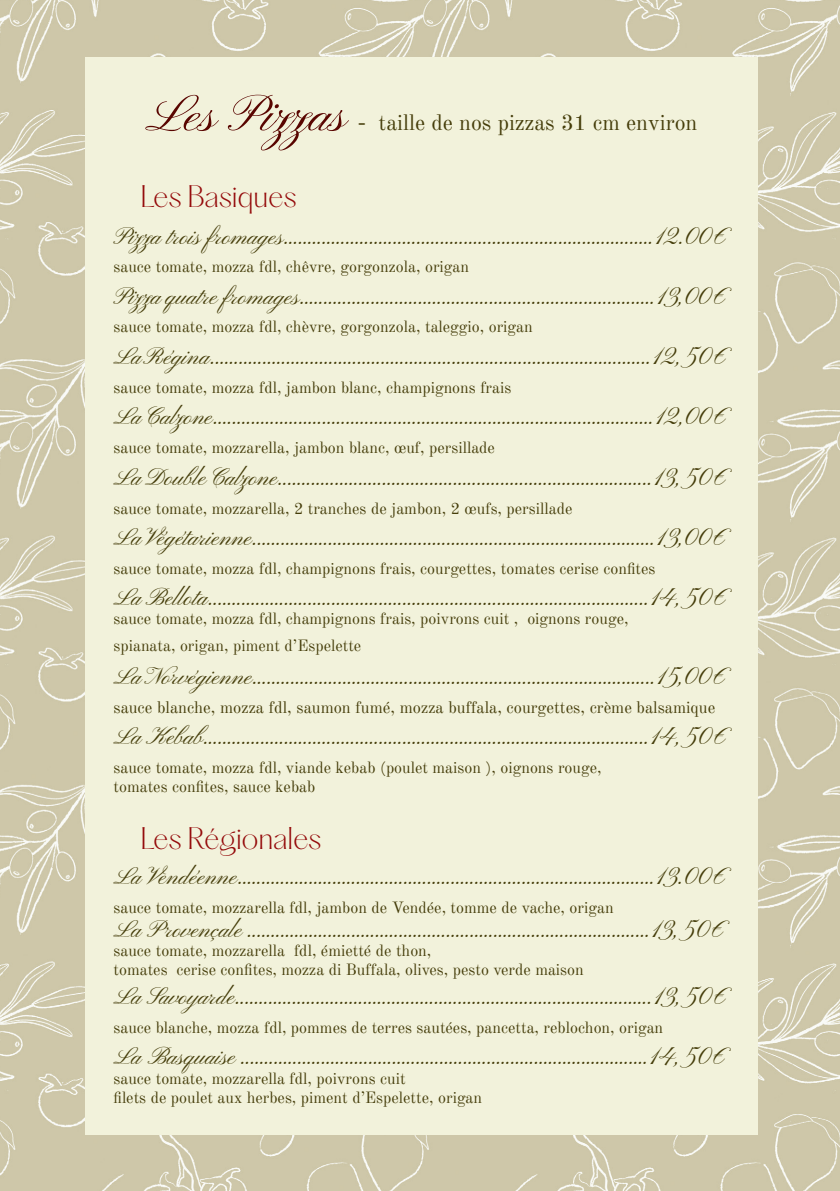
<style>
.page{position:relative;width:840px;height:1191px;background:#fff}
.page>*{position:absolute;margin:0;border:0;box-sizing:border-box;transform-origin:0 0}
.t1{font:200 28px "PP Hatton";color:#940a0a}
.nom_des_pizzas{font:24px "Pinyon Script";color:#453d0a}
.texte{font:22px "Old Standard TT";color:#453d0a}
.details_des_pizzas{font:16.4px "Old Standard TT";color:#453d0a}
.details_des_pizzas-2{font:16px "Old Standard TT";color:#453d0a}
.s1{font-family:"Pinyon Script";font-size:52px;color:#590500}
.s2{font-size:24px}
</style>
<div class="page">
<img style="left:0;top:0;width:839px;height:1191px">
<div style="left:85px;top:57px;width:672px;height:1077px;background:#f2f2db"></div>
<p class="texte" style="left:145px;top:106px;width:553px"><span class="s1">Les Pizzas</span> <span class="s2">-</span> taille de nos pizzas 31 cm environ</p>
<p class="t1" style="left:140px;top:179px;width:158px">Les Basiques</p>
<p class="nom_des_pizzas" style="left:113px;top:218px;width:617px">Pizza trois fromages..............................................................................12.00€</p>
<p class="details_des_pizzas-2" style="left:113px;top:255px;width:357px">sauce tomate, mozza fdl, chêvre, gorgonzola, origan</p>
<p class="nom_des_pizzas" style="left:113px;top:278px;width:616px">Pizza quatre fromages...........................................................................13,00€</p>
<p class="details_des_pizzas-2" style="left:113px;top:315px;width:420px">sauce tomate, mozza fdl, chèvre, gorgonzola, taleggio, origan</p>
<p class="nom_des_pizzas" style="left:113px;top:338px;width:617px">La Régina.............................................................................................12,50€</p>
<p class="details_des_pizzas-2" style="left:113px;top:375px;width:399px">sauce tomate, mozza fdl, jambon blanc, champignons frais</p>
<p class="nom_des_pizzas" style="left:113px;top:399px;width:617px">La Calzone.............................................................................................12,00€</p>
<p class="details_des_pizzas-2" style="left:113px;top:435px;width:383px">sauce tomate, mozzarella, jambon blanc, œuf, persillade</p>
<p class="nom_des_pizzas" style="left:113px;top:459px;width:617px">La Double Calzone...............................................................................13,50€</p>
<p class="details_des_pizzas-2" style="left:113px;top:496px;width:460px">sauce tomate, mozzarella, 2 tranches de jambon, 2 œufs, persillade</p>
<p class="nom_des_pizzas" style="left:113px;top:519px;width:616px">La Végétarienne.....................................................................................13,00€</p>
<p class="details_des_pizzas-2" style="left:113px;top:556px;width:543px">sauce tomate, mozza fdl, champignons frais, courgettes, tomates cerise confites</p>
<p class="nom_des_pizzas" style="left:113px;top:580px;width:617px">La Bellota.............................................................................................14,50€</p>
<p class="details_des_pizzas-2" style="left:113px;top:606px;width:516px">sauce tomate, mozza fdl, champignons frais, poivrons cuit , oignons rouge,</p>
<p class="details_des_pizzas-2" style="left:113px;top:633px;width:249px">spianata, origan, piment d’Espelette</p>
<p class="nom_des_pizzas" style="left:113px;top:659px;width:616px">La Norvégienne.....................................................................................15,00€</p>
<p class="details_des_pizzas" style="left:113px;top:695px;width:603px">sauce blanche, mozza fdl, saumon fumé, mozza buffala, courgettes, crème balsamique</p>
<p class="nom_des_pizzas" style="left:113px;top:719px;width:617px">La Kebab..............................................................................................14,50€</p>
<p class="details_des_pizzas-2" style="left:113px;top:755px;width:489px">sauce tomate, mozza fdl, viande kebab (poulet maison ), oignons rouge,</p>
<p class="details_des_pizzas-2" style="left:113px;top:775px;width:203px">tomates confites, sauce kebab</p>
<p class="t1" style="left:140px;top:820px;width:183px">Les Régionales</p>
<p class="nom_des_pizzas" style="left:113px;top:859px;width:616px">La Vendéenne........................................................................................13.00€</p>
<p class="details_des_pizzas-2" style="left:113px;top:895px;width:501px">sauce tomate, mozzarella fdl, jambon de Vendée, tomme de vache, origan</p>
<p class="nom_des_pizzas" style="left:113px;top:912px;width:614px">La Provençale .....................................................................................13,50€</p>
<p class="details_des_pizzas-2" style="left:113px;top:938px;width:319px">sauce tomate, mozzarella fdl, émietté de thon,</p>
<p class="details_des_pizzas-2" style="left:113px;top:958px;width:471px">tomates cerise confites, mozza di Buffala, olives, pesto verde maison</p>
<p class="nom_des_pizzas" style="left:113px;top:979px;width:617px">La Savoyarde........................................................................................13,50€</p>
<p class="details_des_pizzas-2" style="left:113px;top:1015px;width:551px">sauce blanche, mozza fdl, pommes de terres sautées, pancetta, reblochon, origan</p>
<p class="nom_des_pizzas" style="left:113px;top:1039px;width:616px">La Basquaise ......................................................................................14,50€</p>
<p class="details_des_pizzas-2" style="left:113px;top:1066px;width:293px">sauce tomate, mozzarella fdl, poivrons cuit</p>
<p class="details_des_pizzas-2" style="left:113px;top:1085px;width:370px">filets de poulet aux herbes, piment d’Espelette, origan</p>
</div>
